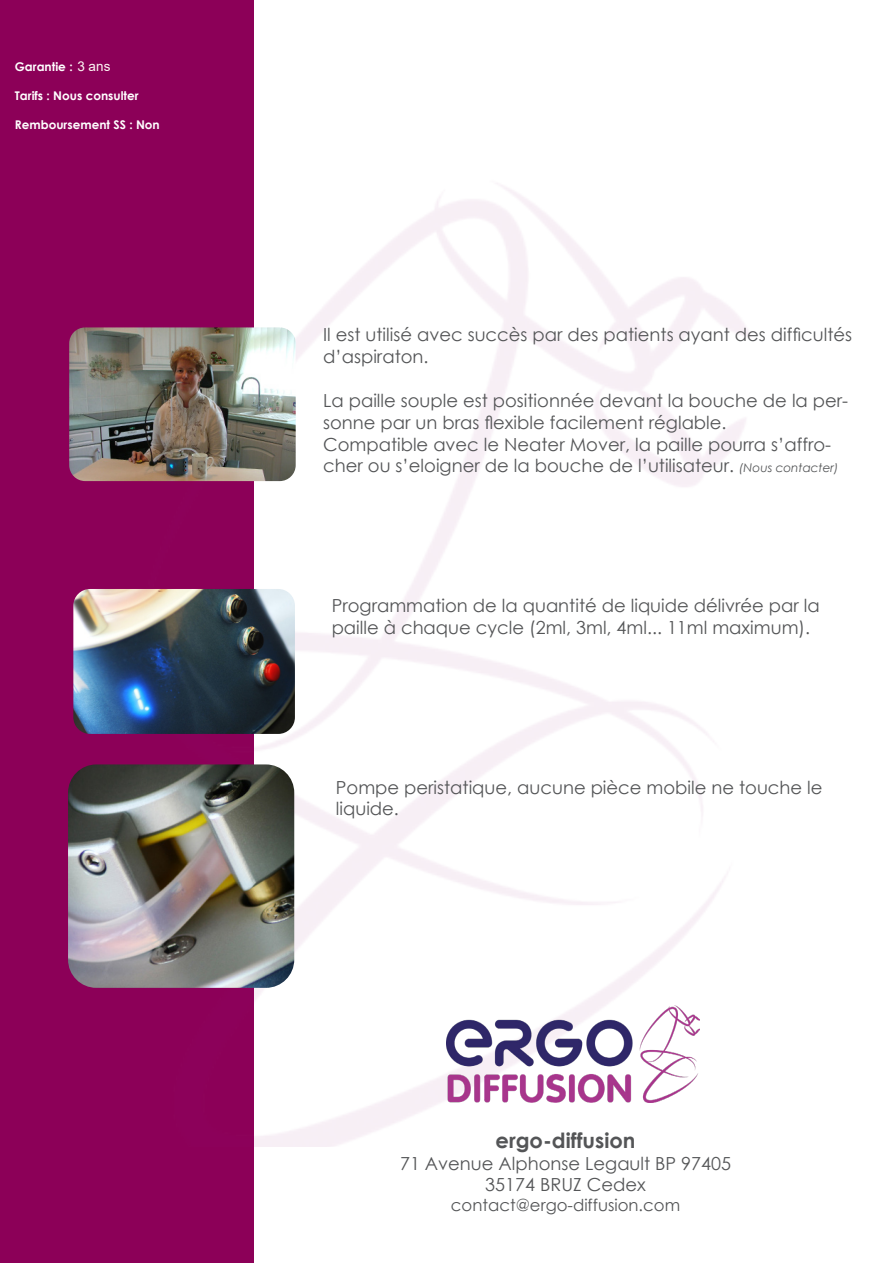
<style>
.page{position:relative;width:893px;height:1263px;background:#fff}
.page>*{position:absolute;margin:0;border:0;box-sizing:border-box;transform-origin:0 0}
.t1{font:700 21px "Century Gothic";color:#545557}
.t2{font:18px/21.6px "Century Gothic";color:#545557}
.t3{font:16.5px "Century Gothic";color:#545557}
.t4{font:13.5px "Arial";color:#fef7f4}
.t5{font:700 12px "Century Gothic";color:#fff}
.s1{font-style:italic;font-size:12px}
</style>
<div class="page">
<div style="left:0;top:0;width:253px;height:1263px;background:#8c0058"></div>
<img style="left:97px;top:148px;width:653px;height:998px">
<img style="left:446px;top:1005px;width:254px;height:97px">
<img style="left:69px;top:327px;width:227px;height:154px">
<img style="left:73px;top:589px;width:222px;height:145px">
<img style="left:68px;top:764px;width:226px;height:224px">
<p class="t4" style="left:77px;top:57px;width:35px">3 ans</p>
<p class="t5" style="left:15px;top:58px;width:59px">Garantie :</p>
<p class="t5" style="left:15px;top:86px;width:125px">Tarifs : Nous consulter</p>
<p class="t5" style="left:15px;top:115px;width:146px">Remboursement SS : Non</p>
<p class="t2" style="left:323px;top:324px;width:531px">Il est utilisé avec succès par des patients ayant des difficultés d’aspiraton.</p>
<p class="t2" style="left:323px;top:390px;width:527px">La paille souple est positionnée devant la bouche de la per&shy;sonne par un bras flexible facilement réglable.</p>
<p class="t2" style="left:323px;top:433px;width:517px">Compatible avec le Neater Mover, la paille pourra s’affro&shy;cher ou s’eloigner de la bouche de l’utilisateur. <span class="s1">(Nous contacter)</span></p>
<p class="t2" style="left:332px;top:594px;width:490px">Programmation de la quantité de liquide délivrée par la paille à chaque cycle (2ml, 3ml, 4ml... 11ml maximum).</p>
<p class="t2" style="left:336px;top:776px;width:488px">Pompe peristatique, aucune pièce mobile ne touche le liquide.</p>
<p class="t1" style="left:496px;top:1124px;width:141px">ergo-diffusion</p>
<p class="t2" style="left:400px;top:1152px;width:333px;text-align:center">71 Avenue Alphonse Legault BP 97405<br>35174 BRUZ Cedex</p>
<p class="t3" style="left:451px;top:1193px;width:231px">contact@ergo-diffusion.com</p>
</div>
